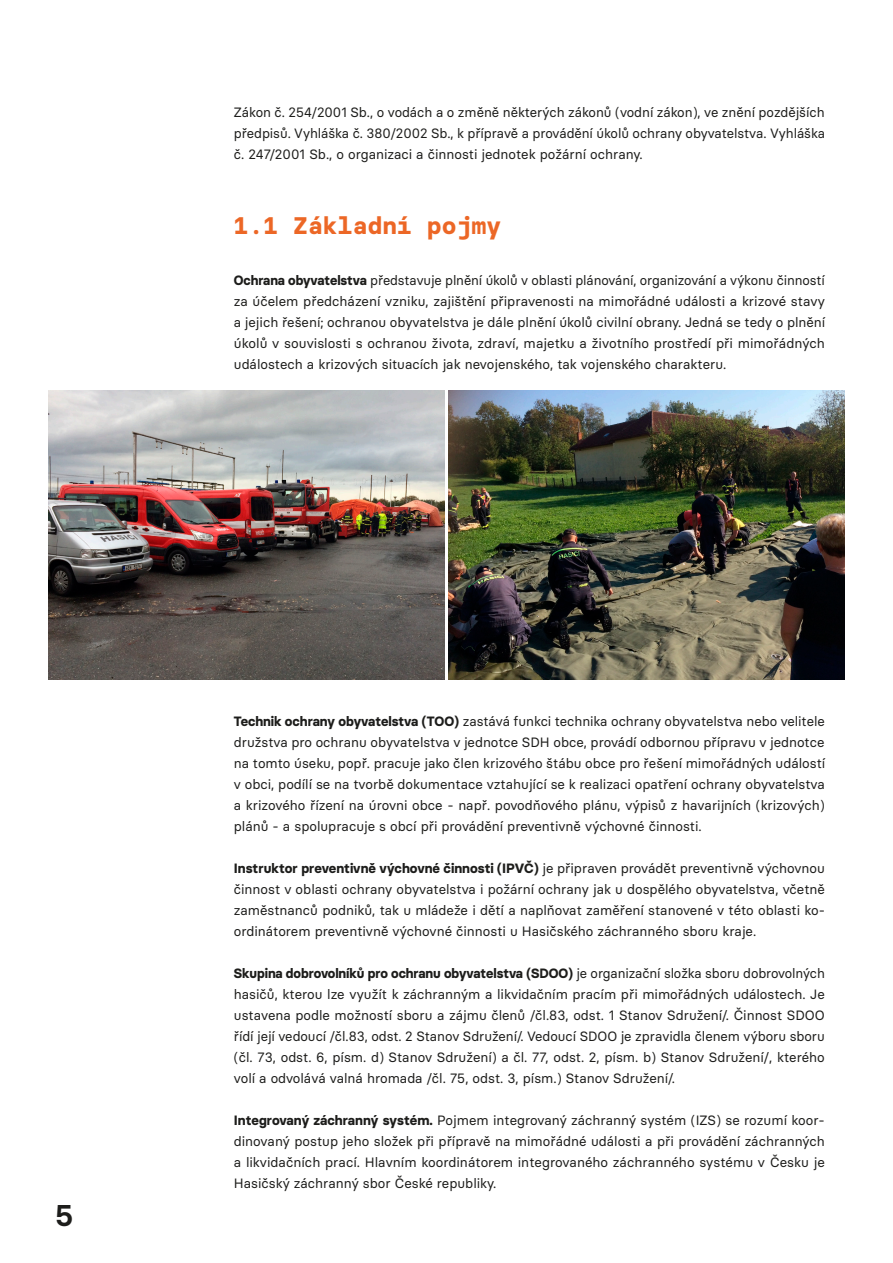
<style>
.page{position:relative;width:893px;height:1263px;background:#fff}
.page>*{position:absolute;margin:0;border:0;box-sizing:border-box;transform-origin:0 0}
.t1{font:600 30px "Basier Circle Mono";color:#1d1d1b}
.t2{font:700 24px "Basier Circle Mono";color:#ec6726}
.t3{font:13.5px/21px "Basier Circle";color:#1d1d1b;text-align:justify}
.s1{font-weight:700}
</style>
<div class="page">
<img style="left:49px;top:390px;width:396px;height:289px">
<img style="left:448px;top:390px;width:396px;height:289px">
<h1 class="t1" style="left:55px;top:1196px;width:20px">5</h1>
<p class="t3" style="left:234px;top:102px;width:593px">Zákon č. 254/2001 Sb., o vodách a o změně některých zákonů (vodní zákon), ve znění pozdějších předpisů. Vyhláška č. 380/2002 Sb., k přípravě a provádění úkolů ochrany obyvatelstva. Vyhláška č. 247/2001 Sb., o organizaci a činnosti jednotek požární ochrany.</p>
<h2 class="t2" style="left:234px;top:211px;width:269px">1.1 Základní pojmy</h2>
<p class="t3" style="left:234px;top:270px;width:593px"><span class="s1">Ochrana obyvatelstva</span> představuje plnění úkolů v oblasti plánování, organizování a výkonu činností za účelem předcházení vzniku, zajištění připravenosti na mimořádné události a krizové stavy a jejich řešení; ochranou obyvatelstva je dále plnění úkolů civilní obrany. Jedná se tedy o plnění úkolů v souvislosti s ochranou života, zdraví, majetku a životního prostředí při mimořádných událostech a krizových situacích jak nevojenského, tak vojenského charakteru.</p>
<p class="t3" style="left:234px;top:711px;width:593px"><span class="s1">Technik ochrany obyvatelstva (TOO)</span> zastává funkci technika ochrany obyvatelstva nebo velitele družstva pro ochranu obyvatelstva v jednotce SDH obce, provádí odbornou přípravu v jednotce na tomto úseku, popř. pracuje jako člen krizového štábu obce pro řešení mimořádných událostí v obci, podílí se na tvorbě dokumentace vztahující se k realizaci opatření ochrany obyvatelstva a krizového řízení na úrovni obce - např. povodňového plánu, výpisů z havarijních (krizových) plánů - a spolupracuje s obcí při provádění preventivně výchovné činnosti.</p>
<p class="t3" style="left:234px;top:858px;width:593px"><span class="s1">Instruktor preventivně výchovné činnosti (IPVČ)</span> je připraven provádět preventivně výchovnou činnost v oblasti ochrany obyvatelstva i požární ochrany jak u dospělého obyvatelstva, včetně zaměstnanců podniků, tak u mládeže i dětí a naplňovat zaměření stanovené v této oblasti ko&shy;ordinátorem preventivně výchovné činnosti u Hasičského záchranného sboru kraje.</p>
<p class="t3" style="left:234px;top:963px;width:593px"><span class="s1">Skupina dobrovolníků pro ochranu obyvatelstva (SDOO)</span> je organizační složka sboru dobrovolných hasičů, kterou lze využít k záchranným a likvidačním pracím při mimořádných událostech. Je ustavena podle možností sboru a zájmu členů /čl.83, odst. 1 Stanov Sdružení/. Činnost SDOO řídí její vedoucí /čl.83, odst. 2 Stanov Sdružení/. Vedoucí SDOO je zpravidla členem výboru sboru (čl. 73, odst. 6, písm. d) Stanov Sdružení) a čl. 77, odst. 2, písm. b) Stanov Sdružení/, kterého volí a odvolává valná hromada /čl. 75, odst. 3, písm.) Stanov Sdružení/.</p>
<p class="t3" style="left:234px;top:1110px;width:593px"><span class="s1">Integrovaný záchranný systém.</span> Pojmem integrovaný záchranný systém (IZS) se rozumí koor&shy;dinovaný postup jeho složek při přípravě na mimořádné události a při provádění záchranných a likvidačních prací. Hlavním koordinátorem integrovaného záchranného systému v Česku je Hasičský záchranný sbor České republiky.</p>
</div>
